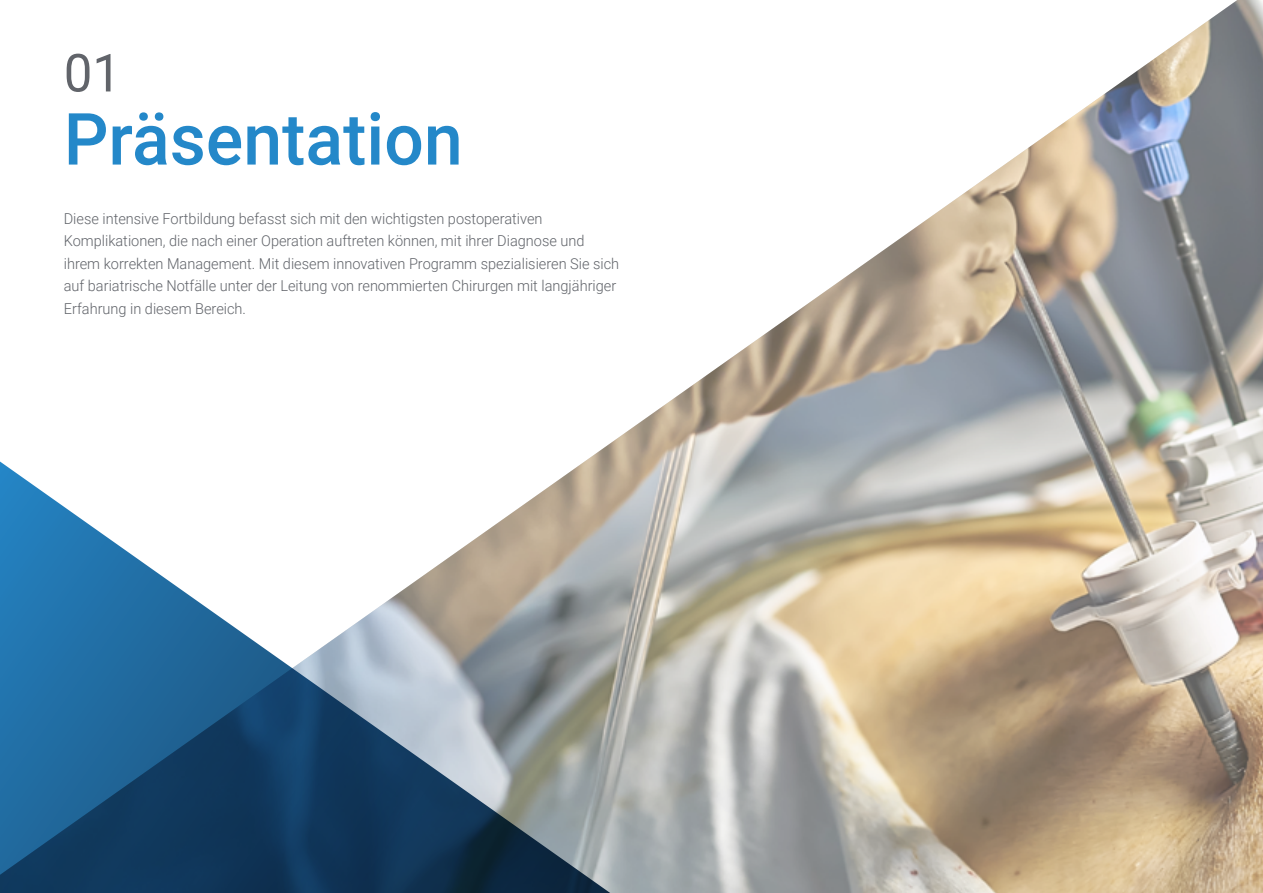
<style>
.page{position:relative;width:1263px;height:893px;background:#fff}
.page>*{position:absolute;margin:0;border:0;box-sizing:border-box;transform-origin:0 0}
.t1{font:500 72px "Roboto";color:#2488c9}
.t2{font:52.5px "Roboto";color:#61646a}
.t3{font:300 15px/22.5px "Roboto";color:#61646a}
</style>
<div class="page">
<img style="left:606px;top:0;width:657px;height:893px">
<svg style="left:0;top:446px;width:640px;height:447px"></svg>
<h2 class="t2" style="left:64px;top:36px;width:59px">01</h2>
<h1 class="t1" style="left:64px;top:89px;width:400px">Präsentation</h1>
<p class="t3" style="left:64px;top:207px;width:557px">Diese intensive Fortbildung befasst sich mit den wichtigsten postoperativen Komplikationen, die nach einer Operation auftreten können, mit ihrer Diagnose und ihrem korrekten Management. Mit diesem innovativen Programm spezialisieren Sie sich auf bariatrische Notfälle unter der Leitung von renommierten Chirurgen mit langjähriger Erfahrung in diesem Bereich.</p>
</div>
